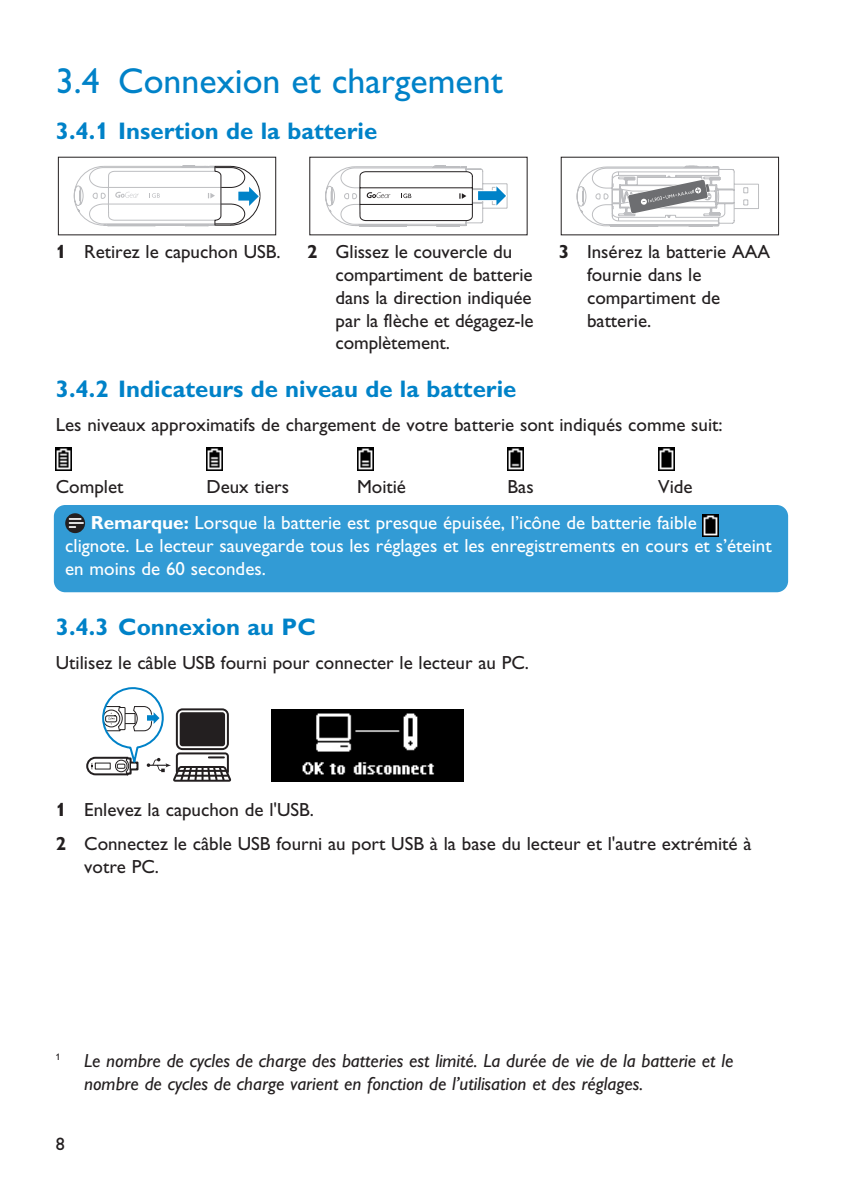
<style>
.page{position:relative;width:842px;height:1191px;background:#fff}
.page>*{position:absolute;margin:0;border:0;box-sizing:border-box;transform-origin:0 0}
.t1{font:36px "Gill Alt One";color:#0082c8}
.t2{font:700 24px "Gill Alt One";color:#0082c8}
.t3{font:19px/22.8px "Gill Alt One";color:#231f20}
.t4{font:19px/22.8px "Gill Alt One";color:#fff}
.t5{font:italic 19px/22.8px "Gill Alt One";color:#231f20}
.t6{font:18px "Gill Alt One";color:#231f20}
.s1{font-weight:700}
</style>
<div class="page">
<div style="left:54px;top:505px;width:734px;height:87px;background:#329bd5;border-radius:11px"></div>
<img style="left:703px;top:514px;width:16px;height:23px">
<svg style="left:65px;top:513px;width:20px;height:20px"></svg>
<svg style="left:69px;top:518px;width:15px;height:10px"></svg>
<img style="left:658px;top:448px;width:16px;height:22px">
<img style="left:508px;top:448px;width:16px;height:22px">
<img style="left:357px;top:448px;width:16px;height:22px">
<img style="left:206px;top:448px;width:16px;height:22px">
<img style="left:56px;top:448px;width:16px;height:22px">
<img style="left:272px;top:709px;width:192px;height:72px">
<svg style="left:86px;top:687px;width:145px;height:94px"></svg>
<svg style="left:576px;top:165px;width:183px;height:62px"></svg>
<svg style="left:325px;top:165px;width:183px;height:62px"></svg>
<svg style="left:73px;top:165px;width:188px;height:62px"></svg>
<h1 class="t1" style="left:56px;top:68px;width:448px">3.4 Connexion et chargement</h1>
<p class="t2" style="left:56px;top:123px;width:323px">3.4.1 Insertion de la batterie</p>
<p class="t3" style="left:56px;top:242px;width:226px"><span class="s1">1</span> Retirez le capuchon USB.</p>
<p class="t3" style="left:336px;top:242px;width:200px;text-indent:-28px"><span class="s1">2</span> Glissez le couvercle du compartiment de batterie dans la direction indiquée par la flèche et dégagez-le complètement.</p>
<p class="t3" style="left:587px;top:242px;width:185px;text-indent:-28px"><span class="s1">3</span> Insérez la batterie AAA fournie dans le compartiment de batterie.</p>
<p class="t2" style="left:56px;top:380px;width:462px">3.4.2 Indicateurs de niveau de la batterie</p>
<p class="t3" style="left:56px;top:415px;width:668px">Les niveaux approximatifs de chargement de votre batterie sont indiqués comme suit:</p>
<p class="t3" style="left:56px;top:477px;width:69px">Complet</p>
<p class="t3" style="left:206px;top:477px;width:84px">Deux tiers</p>
<p class="t3" style="left:357px;top:477px;width:51px">Moitié</p>
<p class="t3" style="left:508px;top:477px;width:28px">Bas</p>
<p class="t3" style="left:658px;top:477px;width:36px">Vide</p>
<p class="t4" style="left:65px;top:513px;width:708px;text-indent:26px"><span class="s1">Remarque:</span> Lorsque la batterie est presque épuisée, l’icône de batterie faible<br>clignote. Le lecteur sauvegarde tous les réglages et les enregistrements en cours et s’éteint en moins de 60 secondes.</p>
<p class="t2" style="left:56px;top:619px;width:261px">3.4.3 Connexion au PC</p>
<p class="t3" style="left:56px;top:653px;width:475px">Utilisez le câble USB fourni pour connecter le lecteur au PC.</p>
<p class="t3" style="left:56px;top:794px;width:697px;line-height:34.2px"><span class="s1">1</span> Enlevez la capuchon de l'USB.<br><span class="s1">2</span> Connectez le câble USB fourni au port USB à la base du lecteur et l'autre extrémité à</p>
<p class="t3" style="left:84px;top:857px;width:76px">votre PC.</p>
<p class="t5" style="left:84px;top:1051px;width:651px;text-indent:-28px"><sup>1</sup> Le nombre de cycles de charge des batteries est limité. La durée de vie de la batterie et le nombre de cycles de charge varient en fonction de l’utilisation et des réglages.</p>
<p class="t6" style="left:56px;top:1137px;width:10px">8</p>
</div>
